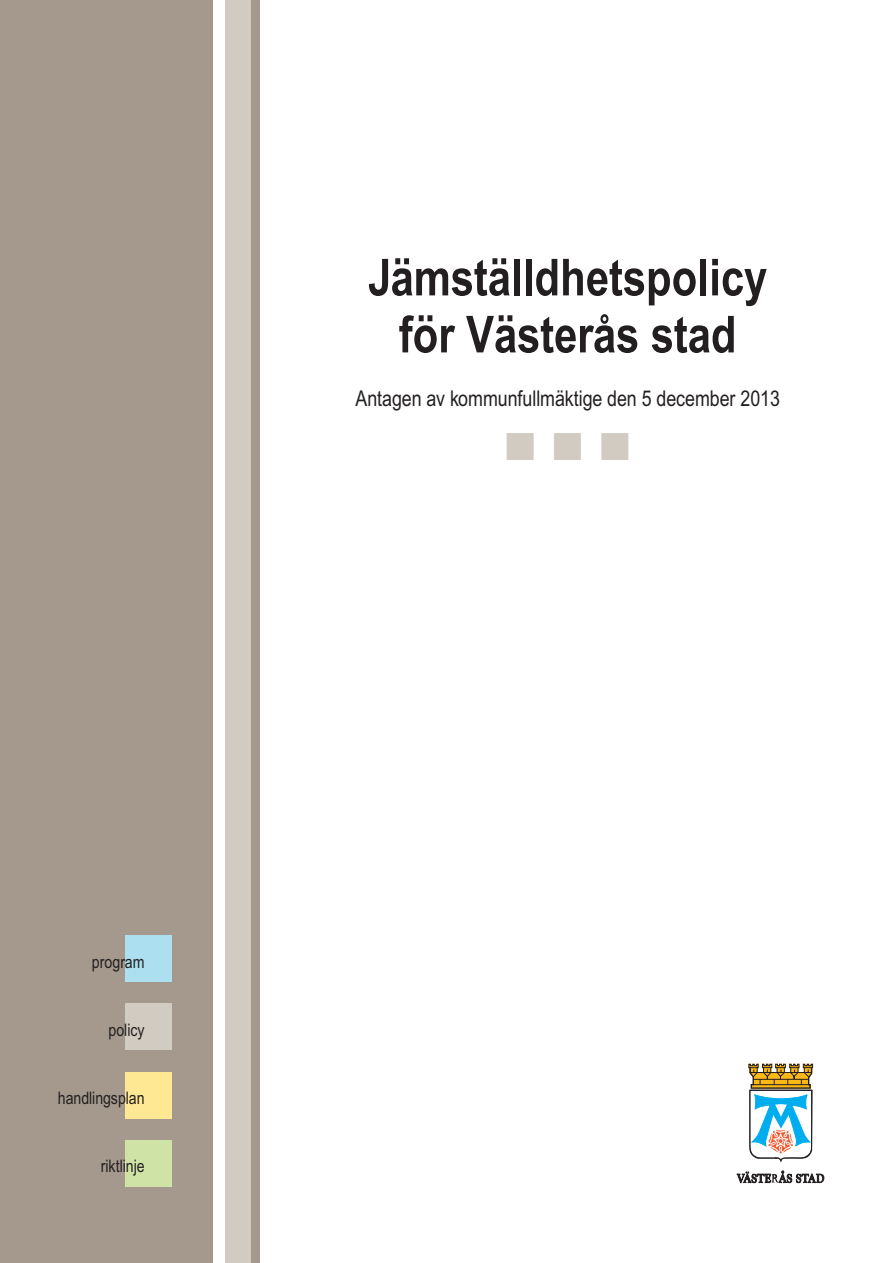
<style>
.page{position:relative;width:893px;height:1263px;background:#fff}
.page>*{position:absolute;margin:0;border:0;box-sizing:border-box;transform-origin:0 0}
.t1{font:700 51px/57px "Arial Narrow";color:#231f20;text-align:center}
.t2{font:39px "Zapf Dingbats";color:#d1cbc2}
.t3{font:21.75px "Arial Narrow";color:#231f20}
.t4{font:17.25px "Arial Narrow";color:#231f20}
</style>
<div class="page">
<svg style="left:748px;top:1064px;width:65px;height:99px"></svg>
<svg style="left:737px;top:1171px;width:87px;height:12px"></svg>
<div style="left:0;top:0;width:213px;height:1263px;background:#a4998c"></div>
<div style="left:225px;top:0;width:26px;height:1263px;background:#d1cbc2"></div>
<div style="left:251px;top:1px;width:8px;height:1262px;background:#a4998c"></div>
<div style="left:125px;top:935px;width:47px;height:47px;background:#acdfef"></div>
<div style="left:125px;top:1003px;width:47px;height:47px;background:#d1cbc2"></div>
<div style="left:125px;top:1071px;width:47px;height:47px;background:#ffe894"></div>
<div style="left:125px;top:1140px;width:47px;height:46px;background:#cfe3a6"></div>
<p class="t4" style="left:92px;top:952px;width:54px">program</p>
<p class="t4" style="left:109px;top:1020px;width:37px">policy</p>
<p class="t4" style="left:58px;top:1088px;width:88px">handlingsplan</p>
<p class="t4" style="left:101px;top:1156px;width:45px">riktlinje</p>
<h1 class="t1" style="left:368px;top:248px;width:400px">Jämställdhetspolicy för Västerås stad</h1>
<p class="t3" style="left:355px;top:386px;width:426px">Antagen av kommunfullmäktige den 5 december 2013</p>
<h2 class="t2" style="left:505px;top:428px;width:126px">■ ■ ■</h2>
</div>
